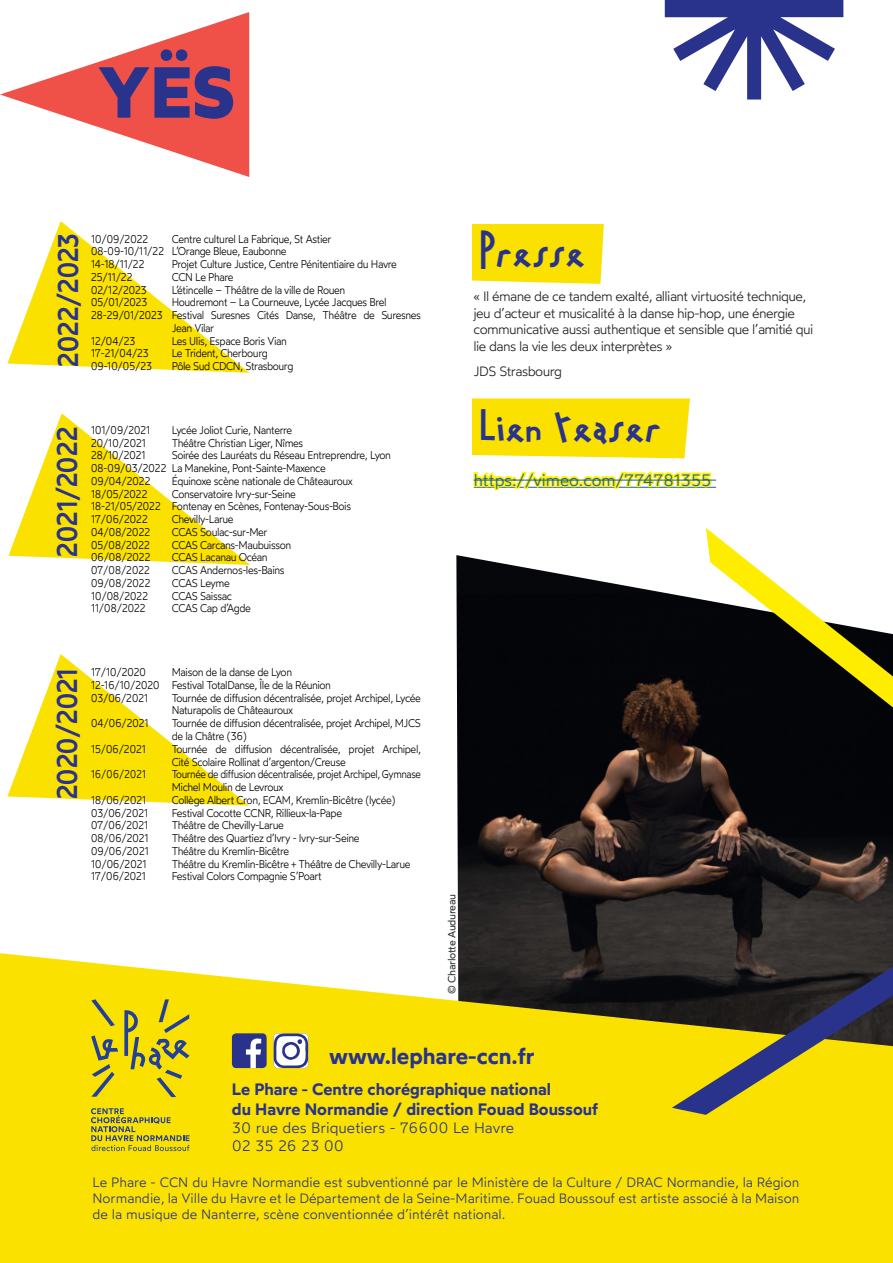
<style>
.page{position:relative;width:893px;height:1263px;background:#fff}
.page>*{position:absolute;margin:0;border:0;box-sizing:border-box;transform-origin:0 0}
.G_Titre_Oeuvre{font:700 72px "Wotfard";color:#29338c}
.D_Titre_encart{font:45px "Le Phare Typo";letter-spacing:-.01em;color:#29338c}
.ANNEE_Agenda{font:500 28.5px "Wotfard";letter-spacing:-.06em;color:#29338c;scale:.92 1}
.Site_le_phare{font:600 22.5px "Wotfard";color:#29338c}
.LE_phare{font:600 16.5px/19.8px "Wotfard";color:#29338c}
.D_lien_viméo{font:300 16.5px "Wotfard";color:#175d9e}
.Adresse_Le_Phare{font:300 15px "Wotfard";color:#29338c}
.Mentions_obligatoire{font:300 13.5px/15.8px "Wotfard";color:#29338c;text-align:justify}
.D_Txt_presse{font:300 13.5px/16.5px "Wotfard";letter-spacing:-.04em;color:#231f20}
.DATE_agenda___tab{font:300 11.25px/12.8px "Wotfard";letter-spacing:-.04em;color:#000;scale:.92 1}
.DATE_agenda___tab-2{font:300 11.25px/12.8px "Wotfard";letter-spacing:-.04em;color:#000;scale:.88 1}
.t1{font:10.5px "Wotfard";letter-spacing:-.03em;color:#333}
</style>
<div class="page">
<img style="left:456px;top:555px;width:437px;height:398px">
<svg style="left:7px;top:221px;width:242px;height:152px"></svg>
<svg style="left:9px;top:413px;width:241px;height:152px"></svg>
<svg style="left:7px;top:654px;width:242px;height:152px"></svg>
<svg style="left:0;top:953px;width:893px;height:310px;fill:#fae100"></svg>
<svg style="left:665px;top:0;width:178px;height:100px"></svg>
<svg style="left:672px;top:967px;width:221px;height:148px"></svg>
<div style="left:472px;top:224px;width:132px;height:60px;background:#fae100"></div>
<div style="left:472px;top:398px;width:218px;height:60px;background:#fae100"></div>
<hr style="left:474px;top:487px;width:242px;height:1px;background:#175d9e">
<svg style="left:473px;top:470px;width:240px;height:21px"></svg>
<hr style="left:474px;top:480px;width:242px;height:1px;background:#175d9e">
<svg style="left:0;top:12px;width:249px;height:165px"></svg>
<svg style="left:706px;top:528px;width:187px;height:179px"></svg>
<svg style="left:91px;top:1108px;width:98px;height:43px"></svg>
<svg style="left:91px;top:1035px;width:27px;height:62px"></svg>
<svg style="left:91px;top:999px;width:24px;height:27px"></svg>
<svg style="left:124px;top:999px;width:66px;height:98px"></svg>
<div style="left:232px;top:1033px;width:35px;height:35px;background:#29338c;border-radius:4px"></div>
<img style="left:246px;top:1038px;width:15px;height:30px">
<img style="left:274px;top:1033px;width:34px;height:35px">
<p class="G_Titre_Oeuvre" style="left:98px;top:46px;width:139px">YËS</p>
<p class="ANNEE_Agenda" style="left:50px;top:368px;width:148px;rotate:-90deg">2022/2023</p>
<p class="DATE_agenda___tab" style="left:91px;top:232px;width:64px">10/09/2022</p>
<p class="DATE_agenda___tab" style="left:172px;top:232px;width:175px">Centre culturel La Fabrique, St Astier</p>
<p class="DATE_agenda___tab" style="left:91px;top:245px;width:214px">08-09-10/11/22 L’Orange Bleue, Eaubonne</p>
<p class="DATE_agenda___tab" style="left:91px;top:258px;width:60px">14-18/11/22</p>
<p class="DATE_agenda___tab" style="left:172px;top:258px;width:246px">Projet Culture Justice, Centre Pénitentiaire du Havre</p>
<p class="DATE_agenda___tab" style="left:91px;top:270px;width:47px">25/11/22</p>
<p class="DATE_agenda___tab" style="left:172px;top:270px;width:69px">CCN Le Phare</p>
<p class="DATE_agenda___tab" style="left:91px;top:283px;width:63px">02/12/2023</p>
<p class="DATE_agenda___tab" style="left:172px;top:283px;width:190px">L’étincelle – Théâtre de la ville de Rouen</p>
<p class="DATE_agenda___tab" style="left:91px;top:296px;width:63px">05/01/2023</p>
<p class="DATE_agenda___tab" style="left:172px;top:296px;width:235px">Houdremont – La Courneuve, Lycée Jacques Brel</p>
<p class="DATE_agenda___tab" style="left:172px;top:309px;width:272px;text-indent:-81px">28-29/01/2023 Festival Suresnes Cités Danse, Théâtre de Suresnes<br>Jean Vilar</p>
<p class="DATE_agenda___tab" style="left:91px;top:334px;width:50px">12/04/23</p>
<p class="DATE_agenda___tab" style="left:172px;top:334px;width:127px">Les Ulis, Espace Boris Vian</p>
<p class="DATE_agenda___tab" style="left:91px;top:347px;width:65px">17-21/04/23</p>
<p class="DATE_agenda___tab" style="left:172px;top:347px;width:106px">Le Trident, Cherbourg</p>
<p class="DATE_agenda___tab" style="left:91px;top:360px;width:68px">09-10/05/23</p>
<p class="DATE_agenda___tab" style="left:172px;top:360px;width:134px">Pôle Sud CDCN, Strasbourg</p>
<p class="ANNEE_Agenda" style="left:49px;top:557px;width:144px;rotate:-90deg">2021/2022</p>
<p class="DATE_agenda___tab" style="left:91px;top:423px;width:66px">101/09/2021</p>
<p class="DATE_agenda___tab" style="left:172px;top:423px;width:133px">Lycée Joliot Curie, Nanterre</p>
<p class="DATE_agenda___tab" style="left:91px;top:436px;width:62px">20/10/2021</p>
<p class="DATE_agenda___tab" style="left:172px;top:436px;width:145px">Théâtre Christian Liger, Nîmes</p>
<p class="DATE_agenda___tab" style="left:91px;top:449px;width:61px">28/10/2021</p>
<p class="DATE_agenda___tab" style="left:172px;top:449px;width:240px">Soirée des Lauréats du Réseau Entreprendre, Lyon</p>
<p class="DATE_agenda___tab" style="left:91px;top:462px;width:257px">08-09/03/2022 La Manekine, Pont-Sainte-Maxence</p>
<p class="DATE_agenda___tab" style="left:91px;top:474px;width:67px">09/04/2022</p>
<p class="DATE_agenda___tab" style="left:172px;top:474px;width:198px">Équinoxe scène nationale de Châteauroux</p>
<p class="DATE_agenda___tab" style="left:91px;top:487px;width:63px">18/05/2022</p>
<p class="DATE_agenda___tab" style="left:172px;top:487px;width:136px">Conservatoire Ivry-sur-Seine</p>
<p class="DATE_agenda___tab" style="left:91px;top:500px;width:285px">18-21/05/2022 Fontenay en Scènes, Fontenay-Sous-Bois</p>
<p class="DATE_agenda___tab" style="left:91px;top:513px;width:64px">17/06/2022</p>
<p class="DATE_agenda___tab" style="left:172px;top:513px;width:69px">Chevilly-Larue</p>
<p class="DATE_agenda___tab" style="left:91px;top:525px;width:67px">04/08/2022</p>
<p class="DATE_agenda___tab" style="left:172px;top:525px;width:106px">CCAS Soulac-sur-Mer</p>
<p class="DATE_agenda___tab" style="left:91px;top:538px;width:66px">05/08/2022</p>
<p class="DATE_agenda___tab" style="left:172px;top:538px;width:131px">CCAS Carcans-Maubuisson</p>
<p class="DATE_agenda___tab" style="left:91px;top:551px;width:67px">06/08/2022</p>
<p class="DATE_agenda___tab" style="left:172px;top:551px;width:106px">CCAS Lacanau Océan</p>
<p class="DATE_agenda___tab" style="left:91px;top:564px;width:66px">07/08/2022</p>
<p class="DATE_agenda___tab" style="left:172px;top:564px;width:124px">CCAS Andernos-les-Bains</p>
<p class="DATE_agenda___tab" style="left:91px;top:576px;width:67px">09/08/2022</p>
<p class="DATE_agenda___tab" style="left:172px;top:576px;width:65px">CCAS Leyme</p>
<p class="DATE_agenda___tab" style="left:91px;top:589px;width:64px">10/08/2022</p>
<p class="DATE_agenda___tab" style="left:172px;top:589px;width:67px">CCAS Saissac</p>
<p class="DATE_agenda___tab" style="left:91px;top:602px;width:62px">11/08/2022</p>
<p class="DATE_agenda___tab" style="left:172px;top:602px;width:88px">CCAS Cap d’Agde</p>
<p class="ANNEE_Agenda" style="left:49px;top:800px;width:145px;rotate:-90deg">2020/2021</p>
<p class="DATE_agenda___tab" style="left:91px;top:666px;width:62px">17/10/2020</p>
<p class="DATE_agenda___tab" style="left:172px;top:666px;width:132px">Maison de la danse de Lyon</p>
<p class="DATE_agenda___tab" style="left:91px;top:678px;width:263px">12-16/10/2020 Festival TotalDanse, Île de la Réunion</p>
<p class="DATE_agenda___tab" style="left:91px;top:691px;width:64px">03/06/2021</p>
<p class="DATE_agenda___tab" style="left:172px;top:691px;width:272px">Tournée de diffusion décentralisée, projet Archipel, Lycée<br>Naturapolis de Châteauroux</p>
<p class="DATE_agenda___tab" style="left:91px;top:717px;width:65px">04/06/2021</p>
<p class="DATE_agenda___tab" style="left:172px;top:717px;width:272px">Tournée de diffusion décentralisée, projet Archipel, MJCS de la Châtre (36)</p>
<p class="DATE_agenda___tab" style="left:91px;top:742px;width:62px">15/06/2021</p>
<p class="DATE_agenda___tab" style="left:172px;top:742px;width:272px">Tournée de diffusion décentralisée, projet Archipel,<br>Cité Scolaire Rollinat d’argenton/Creuse</p>
<p class="DATE_agenda___tab-2" style="left:91px;top:768px;width:65px">16/06/2021</p>
<p class="DATE_agenda___tab-2" style="left:172px;top:768px;width:285px">Tournée de diffusion décentralisée, projet Archipel, Gymnase<br>Michel Moulin de Levroux</p>
<p class="DATE_agenda___tab" style="left:91px;top:793px;width:62px">18/06/2021</p>
<p class="DATE_agenda___tab" style="left:172px;top:793px;width:245px">Collège Albert Cron, ECAM, Kremlin-Bicêtre (lycée)</p>
<p class="DATE_agenda___tab" style="left:91px;top:806px;width:64px">03/06/2021</p>
<p class="DATE_agenda___tab" style="left:172px;top:806px;width:187px">Festival Cocotte CCNR, Rillieux-la-Pape</p>
<p class="DATE_agenda___tab" style="left:91px;top:819px;width:64px">07/06/2021</p>
<p class="DATE_agenda___tab" style="left:172px;top:819px;width:123px">Théâtre de Chevilly-Larue</p>
<p class="DATE_agenda___tab" style="left:91px;top:831px;width:65px">08/06/2021</p>
<p class="DATE_agenda___tab" style="left:172px;top:831px;width:206px">Théâtre des Quartiez d’Ivry - Ivry-sur-Seine</p>
<p class="DATE_agenda___tab" style="left:91px;top:844px;width:65px">09/06/2021</p>
<p class="DATE_agenda___tab" style="left:172px;top:844px;width:129px">Théâtre du Kremlin-Bicêtre</p>
<p class="DATE_agenda___tab" style="left:91px;top:857px;width:62px">10/06/2021</p>
<p class="DATE_agenda___tab" style="left:172px;top:857px;width:261px">Théâtre du Kremlin-Bicêtre + Théâtre de Chevilly-Larue</p>
<p class="DATE_agenda___tab" style="left:91px;top:870px;width:62px">17/06/2021</p>
<p class="DATE_agenda___tab" style="left:172px;top:870px;width:165px">Festival Colors Compagnie S’Poart</p>
<p class="D_Titre_encart" style="left:480px;top:218px;width:107px">Presse</p>
<p class="D_Txt_presse" style="left:473px;top:288px;width:341px">« Il émane de ce tandem exalté, alliant virtuosité technique, jeu d’acteur et musicalité à la danse hip-hop, une énergie communicative aussi authentique et sensible que l’amitié qui lie dans la vie les deux interprètes »</p>
<p class="D_Txt_presse" style="left:473px;top:363px;width:90px">JDS Strasbourg</p>
<p class="D_Titre_encart" style="left:480px;top:393px;width:184px">Lien teaser</p>
<p class="D_lien_viméo" style="left:474px;top:469px;width:239px">https://vimeo.com/774781355</p>
<p class="t1" style="left:445px;top:994px;width:101px;rotate:-90deg">© Charlotte Audureau</p>
<p class="Site_le_phare" style="left:329px;top:1042px;width:207px">www.lephare-ccn.fr</p>
<p class="LE_phare" style="left:232px;top:1079px;width:368px">Le Phare - Centre chorégraphique national<br>du Havre Normandie / direction Fouad Boussouf</p>
<p class="Adresse_Le_Phare" style="left:232px;top:1118px;width:284px">30 rue des Briquetiers - 76600 Le Havre</p>
<p class="Adresse_Le_Phare" style="left:232px;top:1136px;width:114px">02 35 26 23 00</p>
<p class="Mentions_obligatoire" style="left:92px;top:1174px;width:708px">Le Phare - CCN du Havre Normandie est subventionné par le Ministère de la Culture / DRAC Normandie, la Région Normandie, la Ville du Havre et le Département de la Seine-Maritime. Fouad Boussouf est artiste associé à la Maison de la musique de Nanterre, scène conventionnée d’intérêt national.</p>
</div>
